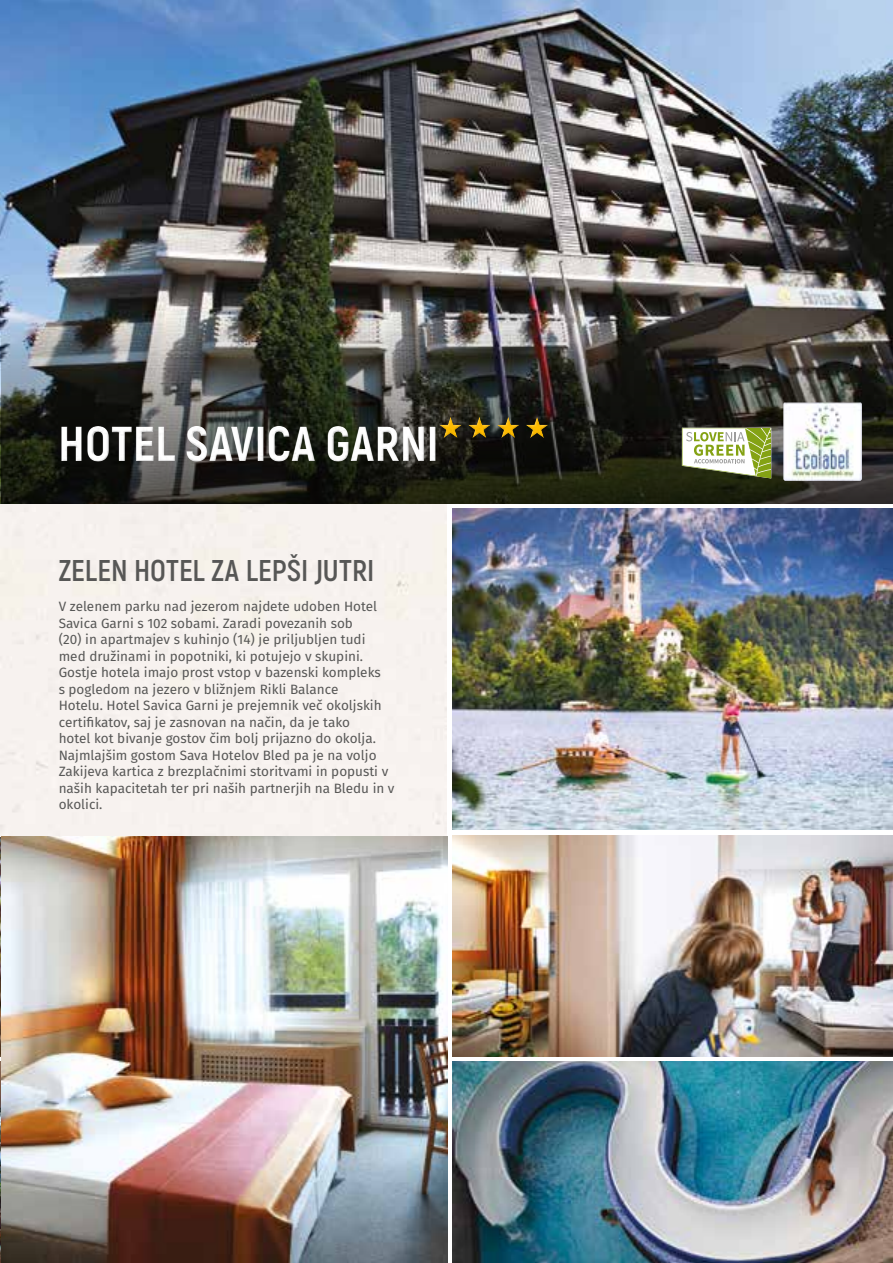
<style>
.page{position:relative;width:893px;height:1263px;background:#fff}
.page>*{position:absolute;margin:0;border:0;box-sizing:border-box;transform-origin:0 0}
.t1{font:800 49.2px "Akrobat";color:#fff}
.t2{font:700 30px "Akrobat";letter-spacing:.005em;color:#575756}
.t3{font:13.5px/16.5px "Fira Sans";color:#575756}
</style>
<div class="page">
<img style="left:0;top:0;width:1px;height:503px">
<img style="left:0;top:835px;width:1px;height:221px">
<img style="left:0;top:1062px;width:1px;height:201px">
<hr style="left:0;top:259px;width:1px;height:244px;background:#000">
<img style="left:1px;top:504px;width:446px;height:759px">
<img style="left:1px;top:0;width:892px;height:259px">
<img style="left:453px;top:835px;width:440px;height:221px">
<img style="left:453px;top:1062px;width:440px;height:201px">
<img style="left:1px;top:259px;width:892px;height:245px">
<div style="left:61px;top:415px;width:489px;height:46px;background:#fff;opacity:.75"></div>
<div style="left:61px;top:416px;width:489px;height:47px;background:#000;opacity:.75"></div>
<img style="left:783px;top:402px;width:79px;height:79px">
<img style="left:0;top:508px;width:1px;height:321px">
<img style="left:453px;top:508px;width:440px;height:321px">
<svg style="left:682px;top:428px;width:89px;height:50px"></svg>
<h1 class="t1" style="left:59px;top:412px;width:382px">HOTEL SAVICA GARNI</h1>
<h2 class="t2" style="left:59px;top:551px;width:317px">ZELEN HOTEL ZA LEPŠI JUTRI</h2>
<p class="t3" style="left:59px;top:599px;width:337px">V zelenem parku nad jezerom najdete udoben Hotel Savica Garni s 102 sobami. Zaradi povezanih sob<br>(20) in apartmajev s kuhinjo (14) je priljubljen tudi med družinami in popotniki, ki potujejo v skupini.<br>Gostje hotela imajo prost vstop v bazenski kompleks<br>s pogledom na jezero v bližnjem Rikli Balance<br>Hotelu. Hotel Savica Garni je prejemnik več okoljskih certifikatov, saj je zasnovan na način, da je tako<br>hotel kot bivanje gostov čim bolj prijazno do okolja.<br>Najmlajšim gostom Sava Hotelov Bled pa je na voljo Zakijeva kartica z brezplačnimi storitvami in popusti v naših kapacitetah ter pri naših partnerjih na Bledu in v okolici.</p>
</div>
